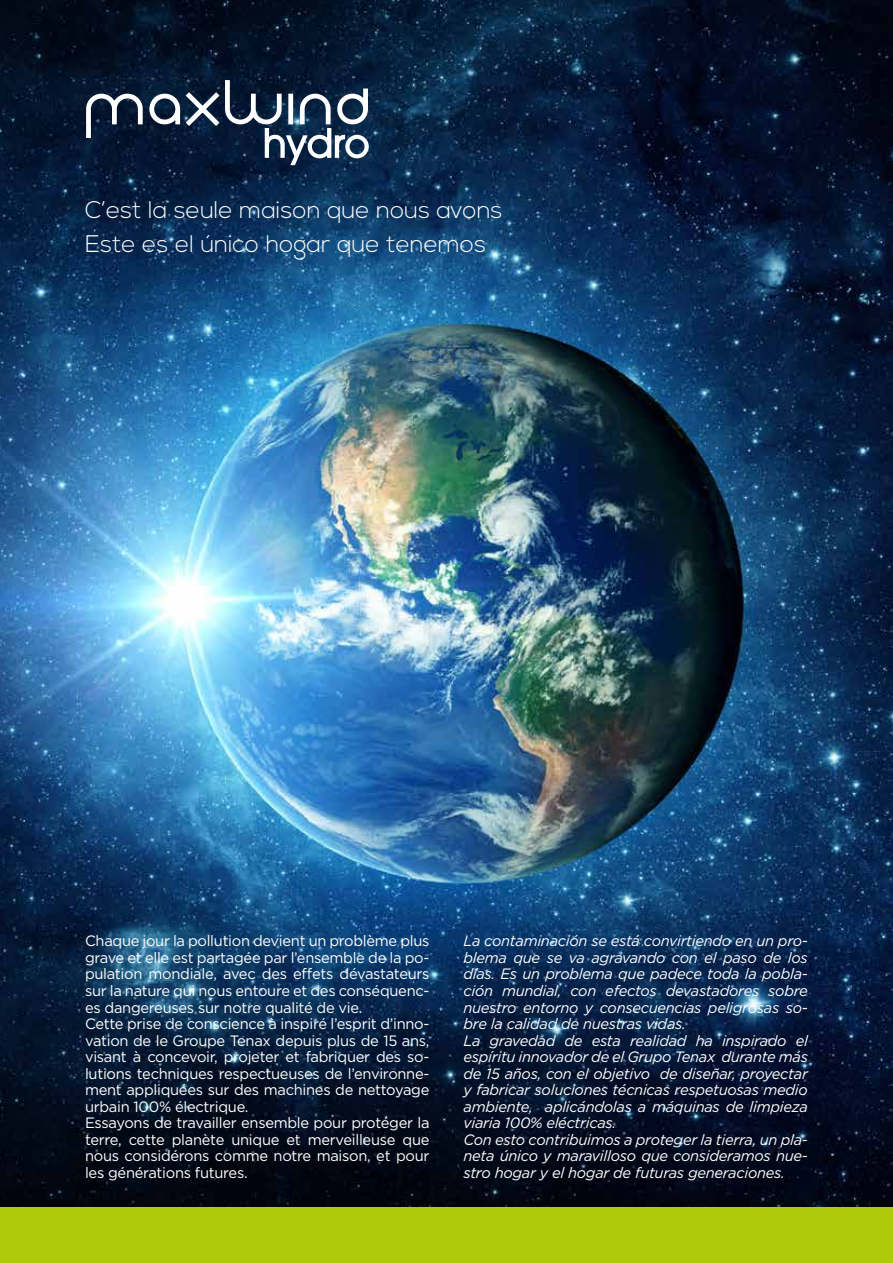
<style>
.page{position:relative;width:893px;height:1263px;background:#fff}
.page>*{position:absolute;margin:0;border:0;box-sizing:border-box;transform-origin:0 0}
.t1{font:300 24px "Nexa";color:#fff}
.t2{font:15px/16.5px "Gotham";letter-spacing:-.02em;color:#fff}
.t3{font:italic 15px/16.5px "Gotham";letter-spacing:-.02em;color:#fff}
</style>
<div class="page">
<img style="left:0;top:0;width:893px;height:1208px">
<div style="left:0;top:1208px;width:893px;height:55px;background:#afca0b"></div>
<svg style="left:85px;top:79px;width:285px;height:87px;background:#31435b"></svg>
<h1 class="t1" style="left:85px;top:196px;width:419px">C’est la seule maison que nous avons</h1>
<h1 class="t1" style="left:85px;top:230px;width:402px">Este es el único hogar que tenemos</h1>
<p class="t2" style="left:85px;top:932px;width:346px">Chaque jour la pollution devient un problème plus grave et elle est partagée par l’ensemble de la po&shy;pulation mondiale, avec des effets dévastateurs sur la nature qui nous entoure et des conséquenc&shy;es dangereuses sur notre qualité de vie.<br>Cette prise de conscience à inspiré l’esprit d’inno&shy;vation de le Groupe Tenax depuis plus de 15 ans, visant à concevoir, projeter et fabriquer des so&shy;lutions techniques respectueuses de l’environne&shy;ment appliquées sur des machines de nettoyage urbain 100% électrique.<br>Essayons de travailler ensemble pour protéger la terre, cette planète unique et merveilleuse que nous considérons comme notre maison, et pour les générations futures.</p>
<p class="t3" style="left:463px;top:932px;width:346px">La contaminación se está convirtiendo en un pro&shy;blema que se va agravando con el paso de los días. Es un problema que padece toda la pobla&shy;ción mundial, con efectos devastadores sobre nuestro entorno y consecuencias peligrosas so&shy;bre la calidad de nuestras vidas.<br>La gravedad de esta realidad ha inspirado el espíritu innovador de el Grupo Tenax durante más de 15 años, con el objetivo de diseñar, proyectar y fabricar soluciones técnicas respetuosas medio ambiente, aplicándolas a máquinas de limpieza viaria 100% eléctricas.<br>Con esto contribuimos a proteger la tierra, un pla&shy;neta único y maravilloso que consideramos nue&shy;stro hogar y el hogar de futuras generaciones.</p>
</div>
